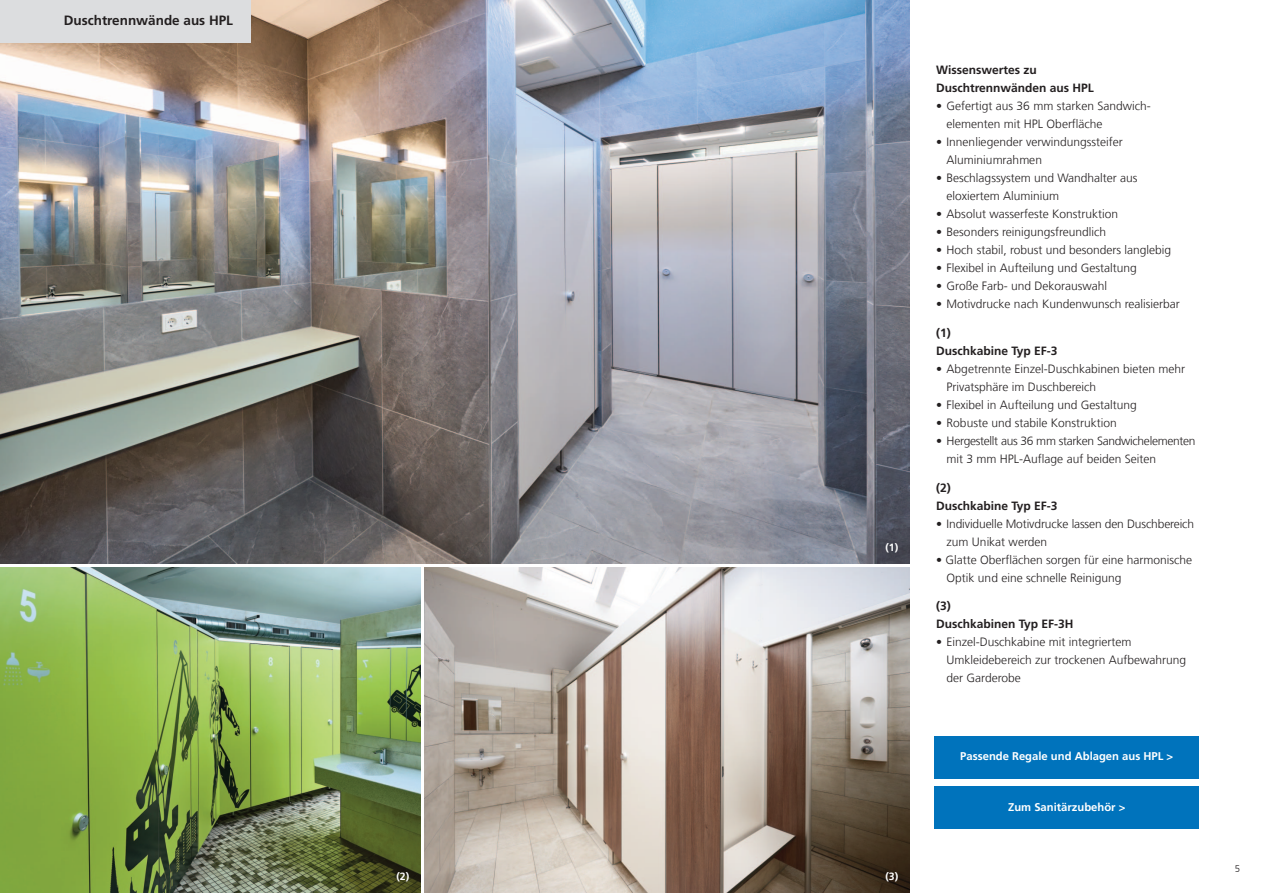
<style>
.page{position:relative;width:1263px;height:893px;background:#fff}
.page>*{position:absolute;margin:0;border:0;box-sizing:border-box;transform-origin:0 0}
.t1{font:700 13.5px "Frutiger LT Com";color:#231f20}
.t2{font:300 12px/18px "Frutiger LT Com";color:#231f20}
.t3{font:700 12px/18px "Frutiger LT Com";color:#231f20}
.t4{font:300 12px/18px "Frutiger LT Com";letter-spacing:-.025em;color:#231f20}
.t5{font:700 11.25px "Frutiger LT Com";color:#fff}
.t6{font:700 10.5px "Frutiger LT Com";color:#fff}
.t7{font:300 9.6px "Frutiger LT Com";color:#231f20}
</style>
<div class="page">
<img style="left:0;top:568px;width:420px;height:325px">
<img style="left:424px;top:568px;width:485px;height:325px">
<img style="left:0;top:0;width:909px;height:563px">
<div style="left:934px;top:787px;width:265px;height:42px;background:#0073bc"></div>
<div style="left:934px;top:736px;width:265px;height:42px;background:#0073bc"></div>
<div style="left:0;top:0;width:250px;height:43px;background:#dcdddf"></div>
<p class="t1" style="left:64px;top:15px;width:171px">Duschtrennwände aus HPL</p>
<p class="t6" style="left:396px;top:872px;width:14px">(2)</p>
<p class="t6" style="left:885px;top:543px;width:14px">(1)</p>
<p class="t6" style="left:885px;top:872px;width:14px">(3)</p>
<p class="t3" style="left:936px;top:62px;width:159px">Wissenswertes zu<br>Duschtrennwänden aus HPL</p>
<p class="t2" style="left:947px;top:98px;width:206px;text-indent:-11px">• Gefertigt aus 36 mm starken Sandwich - elementen mit HPL Oberfläche</p>
<p class="t2" style="left:947px;top:134px;width:178px;text-indent:-11px">• Innenliegender verwindungssteifer<br>Aluminiumrahmen</p>
<p class="t2" style="left:947px;top:170px;width:192px;text-indent:-11px">• Beschlagssystem und Wandhalter aus eloxiertem Aluminium</p>
<p class="t2" style="left:936px;top:206px;width:183px">• Absolut wasserfeste Konstruktion</p>
<p class="t2" style="left:936px;top:224px;width:172px">• Besonders reinigungsfreundlich</p>
<p class="t2" style="left:936px;top:242px;width:237px">• Hoch stabil, robust und besonders langlebig</p>
<p class="t2" style="left:936px;top:260px;width:202px">• Flexibel in Aufteilung und Gestaltung</p>
<p class="t2" style="left:936px;top:278px;width:173px">• Große Farb- und Dekorauswahl</p>
<p class="t2" style="left:936px;top:296px;width:245px">• Motivdrucke nach Kundenwunsch realisierbar</p>
<p class="t3" style="left:936px;top:325px;width:123px">(1)<br>Duschkabine Typ EF-3</p>
<p class="t2" style="left:947px;top:361px;width:240px;text-indent:-11px">• Abgetrennte Einzel-Duschkabinen bieten mehr<br>Privatsphäre im Duschbereich</p>
<p class="t2" style="left:936px;top:397px;width:202px">• Flexibel in Aufteilung und Gestaltung</p>
<p class="t2" style="left:936px;top:415px;width:182px">• Robuste und stabile Konstruktion</p>
<p class="t4" style="left:947px;top:433px;width:250px;text-indent:-11px">• Hergestellt aus 36 mm starken Sandwichelementen mit 3 mm HPL-Auflage auf beiden Seiten</p>
<p class="t3" style="left:936px;top:480px;width:123px">(2)<br>Duschkabine Typ EF-3</p>
<p class="t2" style="left:947px;top:516px;width:249px;text-indent:-11px">• Individuelle Motivdrucke lassen den Duschbereich zum Unikat werden</p>
<p class="t2" style="left:947px;top:552px;width:247px;text-indent:-11px">• Glatte Oberflächen sorgen für eine harmonische<br>Optik und eine schnelle Reinigung</p>
<p class="t3" style="left:936px;top:598px;width:139px">(3)<br>Duschkabinen Typ EF-3H</p>
<p class="t2" style="left:947px;top:634px;width:241px;text-indent:-11px">• Einzel-Duschkabine mit integriertem<br>Umkleidebereich zur trockenen Aufbewahrung der Garderobe</p>
<p class="t5" style="left:960px;top:752px;width:215px">Passende Regale und Ablagen aus HPL &gt;</p>
<p class="t5" style="left:1008px;top:803px;width:119px">Zum Sanitärzubehör &gt;</p>
<p class="t7" style="left:1235px;top:864px;width:7px">5</p>
</div>
